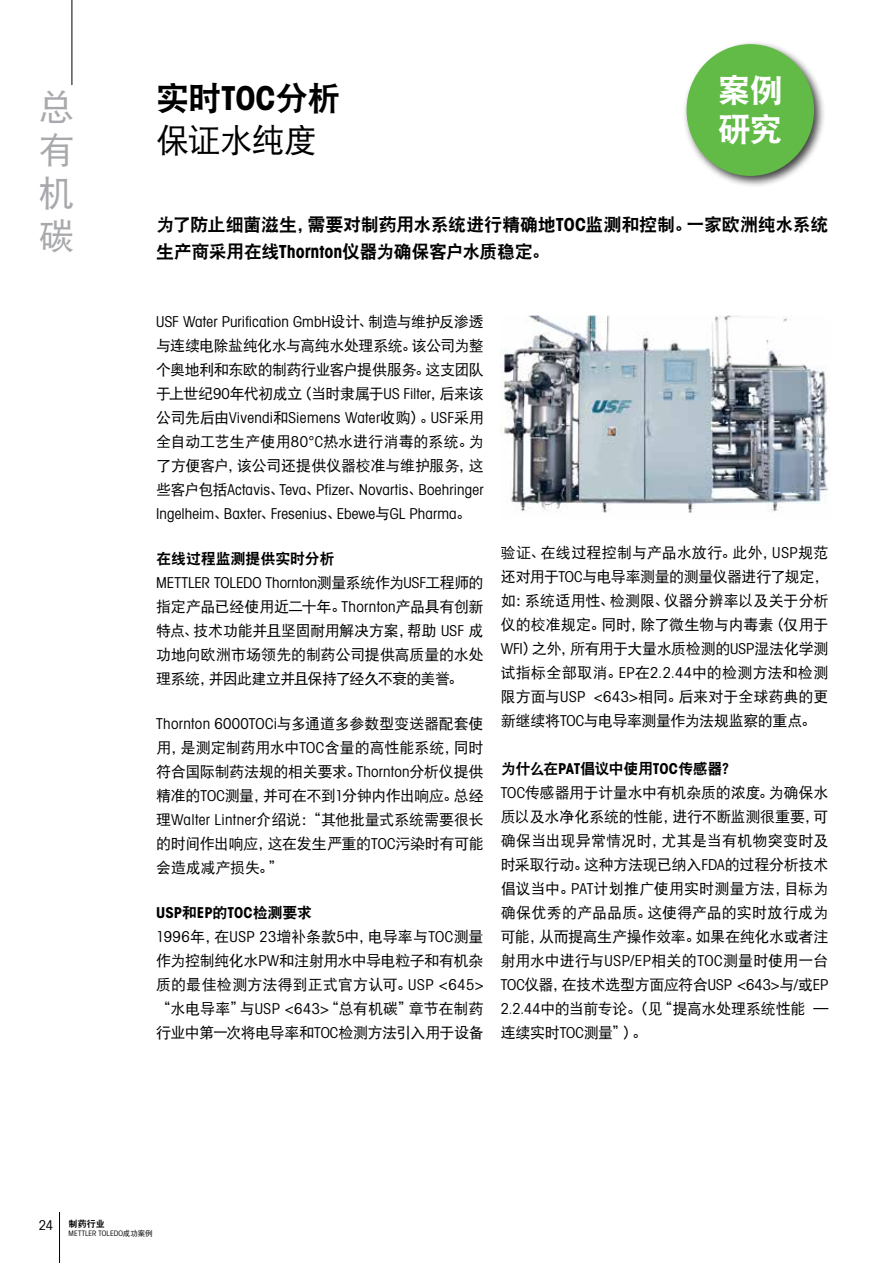
<style>
.page{position:relative;width:893px;height:1263px;background:#fff}
.page>*{position:absolute;margin:0;border:0;box-sizing:border-box;transform-origin:0 0}
.t1{font:36px/43.2px "DFP Hei W5";color:#a7a9ac;text-align:justify}
.t2{font:33px "DFP Hei W9";color:#000}
.t3{font:33px "DFP Hei W5";letter-spacing:-.035em;color:#000}
.t4{font:33px/39px "DFP Hei W9";color:#fff}
.t5{font:18px/27px "DFP Hei W9";letter-spacing:-.02em;color:#000}
.t6{font:15px/24px "DFP Hei W5";letter-spacing:-.015em;color:#000;text-align:justify}
.t7{font:15px/24px "Avant Gardefor MT Bk";letter-spacing:.01em;color:#000}
.t8{font:15px "DFP Hei W9";letter-spacing:-.015em;color:#000}
.t9{font:15px "Avant Gardefor MT Bd";color:#000}
.t10{font:9px "DFP Hei W9";color:#000}
.t11{font:7.5px "Avant Gardefor MT Bk";letter-spacing:.015em;color:#000}
.s1{font-family:"Avant Gardefor MT Bd"}
.s2{font-family:"DFP Hei W5"}
.s3{font-family:"Avant Gardefor MT Bk"}
.s4{font-family:"DFP Hei W9"}
.s5{font-family:"Avant Gardefor MT Bk";font-size:13.5px}
</style>
<div class="page">
<hr style="left:59px;top:1212px;width:1px;height:51px;background:#000">
<hr style="left:72px;top:0;width:1px;height:85px;background:#000">
<div style="left:682px;top:40px;width:144px;height:148px;background:#000;opacity:.75"></div>
<div style="left:686px;top:44px;width:128px;height:132px;background:#62bb46;border-radius:50%"></div>
<img style="left:501px;top:316px;width:328px;height:197px">
<h1 class="t1" style="left:39px;top:85px;width:38px">总有机碳</h1>
<h2 class="t2" style="left:156px;top:80px;width:185px">实时<span class="s1">TOC</span>分析</h2>
<h2 class="t3" style="left:156px;top:122px;width:162px">保证水纯度</h2>
<h2 class="t4" style="left:718px;top:71px;width:66px">案例研究</h2>
<p class="t5" style="left:156px;top:211px;width:674px">为了防止细菌滋生，需要对制药用水系统进行精确地<span class="s1">TOC</span>监测和控制。一家欧洲纯水系统生产商采用在线<span class="s1">Thornton</span>仪器为确保客户水质稳定。</p>
<p class="t7" style="left:156px;top:309px;width:329px">USF Water Purification GmbH<span class="s2">设计、制造与维护反渗透</span></p>
<p class="t6" style="left:156px;top:333px;width:329px">与连续电除盐纯化水与高纯水处理系统。该公司为整个奥地利和东欧的制药行业客户提供服务。这支团队于上世纪<span class="s3">90</span>年代初成立（当时隶属于<span class="s3">US Filter</span>，后来该</p>
<p class="t7" style="left:156px;top:405px;width:329px"><span class="s2">公司先后由</span>Vivendi<span class="s2">和</span>Siemens Water<span class="s2">收购）。</span>USF<span class="s2">采用</span></p>
<p class="t6" style="left:156px;top:429px;width:329px">全自动工艺生产使用<span class="s3">80°C</span>热水进行消毒的系统。为了方便客户，该公司还提供仪器校准与维护服务，这</p>
<p class="t7" style="left:156px;top:477px;width:329px"><span class="s2">些客户包括</span>Actavis<span class="s2">、</span>Teva<span class="s2">、</span>Pfizer<span class="s2">、</span>Novartis<span class="s2">、</span>Boehringer<br>Ingelheim<span class="s2">、</span>Baxter<span class="s2">、</span>Fresenius<span class="s2">、</span>Ebewe<span class="s2">与</span>GL Pharma<span class="s2">。</span></p>
<p class="t8" style="left:156px;top:550px;width:180px">在线过程监测提供实时分析</p>
<p class="t7" style="left:156px;top:570px;width:329px">METTLER TOLEDO Thornton<span class="s2">测量系统作为</span>USF<span class="s2">工程师的</span></p>
<p class="t6" style="left:156px;top:594px;width:329px">指定产品已经使用近二十年。<span class="s3">Thornton</span>产品具有创新特点、技术功能并且坚固耐用解决方案，帮助 <span class="s3">USF</span> 成功地向欧洲市场领先的制药公司提供高质量的水处理系统，并因此建立并且保持了经久不衰的美誉。</p>
<p class="t7" style="left:156px;top:711px;width:329px">Thornton 6000TOCi<span class="s2">与多通道多参数型变送器配套使</span></p>
<p class="t6" style="left:156px;top:735px;width:329px">用，是测定制药用水中<span class="s3">TOC</span>含量的高性能系统，同时符合国际制药法规的相关要求。<span class="s3">Thornton</span>分析仪提供精准的<span class="s3">TOC</span>测量，并可在不到<span class="s3">1</span>分钟内作出响应。总经理<span class="s3">Walter Lintner</span>介绍说：“其他批量式系统需要很长的时间作出响应，这在发生严重的<span class="s3">TOC</span>污染时有可能会造成减产损失。”</p>
<p class="t9" style="left:156px;top:903px;width:157px">USP<span class="s4">和</span>EP<span class="s4">的</span>TOC<span class="s4">检测要求</span></p>
<p class="t6" style="left:156px;top:924px;width:329px"><span class="s3">1996</span>年，在<span class="s3">USP 23</span>增补条款<span class="s3">5</span>中，电导率与<span class="s3">TOC</span>测量作为控制纯化水<span class="s3">PW</span>和注射用水中导电粒子和有机杂质的最佳检测方法得到正式官方认可。<span class="s3">USP &lt;645&gt; </span>“水电导率”与<span class="s3">USP &lt;643&gt;</span>“总有机碳”章节在制药行业中第一次将电导率和<span class="s3">TOC</span>检测方法引入用于设备</p>
<p class="t6" style="left:501px;top:540px;width:329px">验证、在线过程控制与产品水放行。此外，<span class="s3">USP</span>规范还对用于<span class="s3">TOC</span>与电导率测量的测量仪器进行了规定，如：系统适用性、检测限、仪器分辨率以及关于分析仪的校准规定。同时，除了微生物与内毒素（仅用于<span class="s3">WFI</span>）之外，所有用于大量水质检测的<span class="s3">USP</span>湿法化学测试指标全部取消。<span class="s3">EP</span>在<span class="s3">2.2.44</span>中的检测方法和检测限方面与<span class="s3">USP &lt;643&gt;</span>相同。后来对于全球药典的更新继续将<span class="s3">TOC</span>与电导率测量作为法规监察的重点。</p>
<p class="t8" style="left:501px;top:761px;width:238px">为什么在<span class="s1">PAT</span>倡议中使用<span class="s1">TOC</span>传感器？</p>
<p class="t6" style="left:501px;top:780px;width:329px"><span class="s3">TOC</span>传感器用于计量水中有机杂质的浓度。为确保水质以及水净化系统的性能，进行不断监测很重要，可确保当出现异常情况时，尤其是当有机物突变时及时采取行动。这种方法现已纳入<span class="s3">FDA</span>的过程分析技术倡议当中。<span class="s3">PAT</span>计划推广使用实时测量方法，目标为确保优秀的产品品质。这使得产品的实时放行成为可能，从而提高生产操作效率。如果在纯化水或者注射用水中进行与<span class="s3">USP/EP</span>相关的<span class="s3">TOC</span>测量时使用一台<span class="s3">TOC</span>仪器，在技术选型方面应符合<span class="s3">USP &lt;643&gt;</span>与<span class="s3">/</span>或<span class="s3">EP 2.2.44</span>中的当前专论。（见“提高水处理系统性能 —连续实时<span class="s3">TOC</span>测量”）。</p>
<p class="t10" style="left:39px;top:1219px;width:67px"><span class="s5">24</span> 制药行业</p>
<p class="t11" style="left:69px;top:1229px;width:85px">METTLER TOLEDO<span class="s2">成功案例</span></p>
</div>
